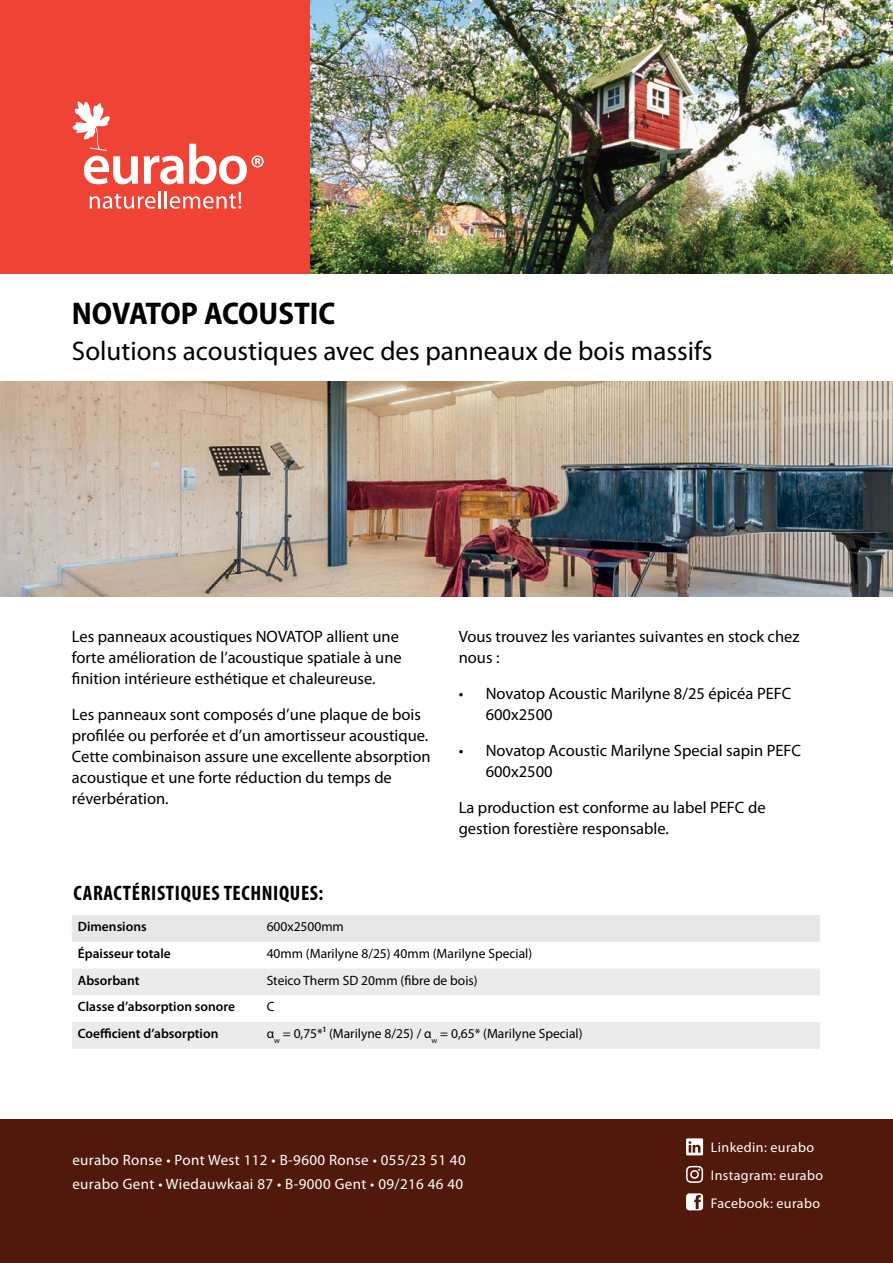
<style>
.page{position:relative;width:893px;height:1263px;background:#fff}
.page>*{position:absolute;margin:0;border:0;box-sizing:border-box;transform-origin:0 0}
.t1{font:700 semi-condensed 31.5px "Myriad Pro";color:#000}
.t2{font:27px "Myriad Pro";color:#000}
.t3{font:700 condensed 21px "Myriad Pro";letter-spacing:.03em;color:#000}
.t4{font:16.5px/21px "Myriad Pro";color:#000}
.t5{font:15px/24px "Myriad Pro";letter-spacing:.025em;color:#fff}
.t6{font:14.1px "Myriad Pro";letter-spacing:.025em;color:#fff}
.t7{font:13.5px "Myriad Pro";color:#000}
.t8{font:600 13.5px "Myriad Pro";color:#000}
</style>
<div class="page">
<div style="left:0;top:0;width:320px;height:273px;background:#ef4435"></div>
<svg style="left:72px;top:101px;width:66px;height:83px"></svg>
<svg style="left:144px;top:144px;width:120px;height:40px"></svg>
<svg style="left:90px;top:194px;width:66px;height:15px"></svg>
<hr style="left:158px;top:191px;width:3px;height:17px;background:#fff">
<svg style="left:165px;top:191px;width:76px;height:18px"></svg>
<div style="left:0;top:1119px;width:893px;height:144px;background:#51180c"></div>
<svg style="left:686px;top:1193px;width:17px;height:17px"></svg>
<svg style="left:686px;top:1166px;width:17px;height:17px"></svg>
<svg style="left:686px;top:1138px;width:17px;height:17px"></svg>
<img style="left:310px;top:0;width:583px;height:273px">
<img style="left:0;top:382px;width:893px;height:214px">
<div style="left:72px;top:915px;width:748px;height:27px;background:#e6e7e8"></div>
<svg style="left:72px;top:969px;width:748px;height:80px;fill:#ebebec"></svg>
<h1 class="t1" style="left:72px;top:293px;width:265px">NOVATOP ACOUSTIC</h1>
<h2 class="t2" style="left:72px;top:336px;width:642px">Solutions acoustiques avec des panneaux de bois massifs</h2>
<p class="t4" style="left:72px;top:627px;width:331px">Les panneaux acoustiques NOVATOP allient une forte amélioration de l’acoustique spatiale à une finition intérieure esthétique et chaleureuse.</p>
<p class="t4" style="left:72px;top:705px;width:360px">Les panneaux sont composés d’une plaque de bois profilée ou perforée et d’un amortisseur acoustique.<br>Cette combinaison assure une excellente absorption acoustique et une forte réduction du temps de réverbération.</p>
<p class="t4" style="left:459px;top:627px;width:342px">Vous trouvez les variantes suivantes en stock chez nous :</p>
<p class="t4" style="left:486px;top:684px;width:307px;text-indent:-27px">• Novatop Acoustic Marilyne 8/25 épicéa PEFC<br>600x2500</p>
<p class="t4" style="left:486px;top:741px;width:317px;text-indent:-27px">• Novatop Acoustic Marilyne Special sapin PEFC<br>600x2500</p>
<p class="t4" style="left:459px;top:798px;width:308px">La production est conforme au label PEFC de gestion forestière responsable.</p>
<p class="t3" style="left:74px;top:882px;width:251px">CARACTÉRISTIQUES TECHNIQUES:</p>
<p class="t8" style="left:78px;top:919px;width:70px">Dimensions</p>
<p class="t7" style="left:267px;top:919px;width:79px">600x2500mm</p>
<p class="t8" style="left:78px;top:946px;width:94px">Épaisseur totale</p>
<p class="t7" style="left:267px;top:946px;width:267px">40mm (Marilyne 8/25) 40mm (Marilyne Special)</p>
<p class="t8" style="left:78px;top:973px;width:63px">Absorbant</p>
<p class="t7" style="left:267px;top:973px;width:213px">Steico Therm SD 20mm (fibre de bois)</p>
<p class="t8" style="left:78px;top:999px;width:159px">Classe d’absorption sonore</p>
<p class="t7" style="left:267px;top:999px;width:9px">C</p>
<p class="t8" style="left:78px;top:1026px;width:142px">Coefficient d’absorption</p>
<p class="t7" style="left:267px;top:1026px;width:317px">α<sub>w</sub> = 0,75*1 (Marilyne 8/25) / α<sub>w</sub> = 0,65* (Marilyne Special)</p>
<p class="t5" style="left:72px;top:1148px;width:395px">eurabo Ronse • Pont West 112 • B-9600 Ronse • 055/23 51 40 eurabo Gent • Wiedauwkaai 87 • B-9000 Gent • 09/216 46 40</p>
<p class="t6" style="left:711px;top:1139px;width:105px">Linkedin: eurabo</p>
<p class="t6" style="left:711px;top:1168px;width:114px">Instagram: eurabo</p>
<p class="t6" style="left:711px;top:1195px;width:111px">Facebook: eurabo</p>
</div>
